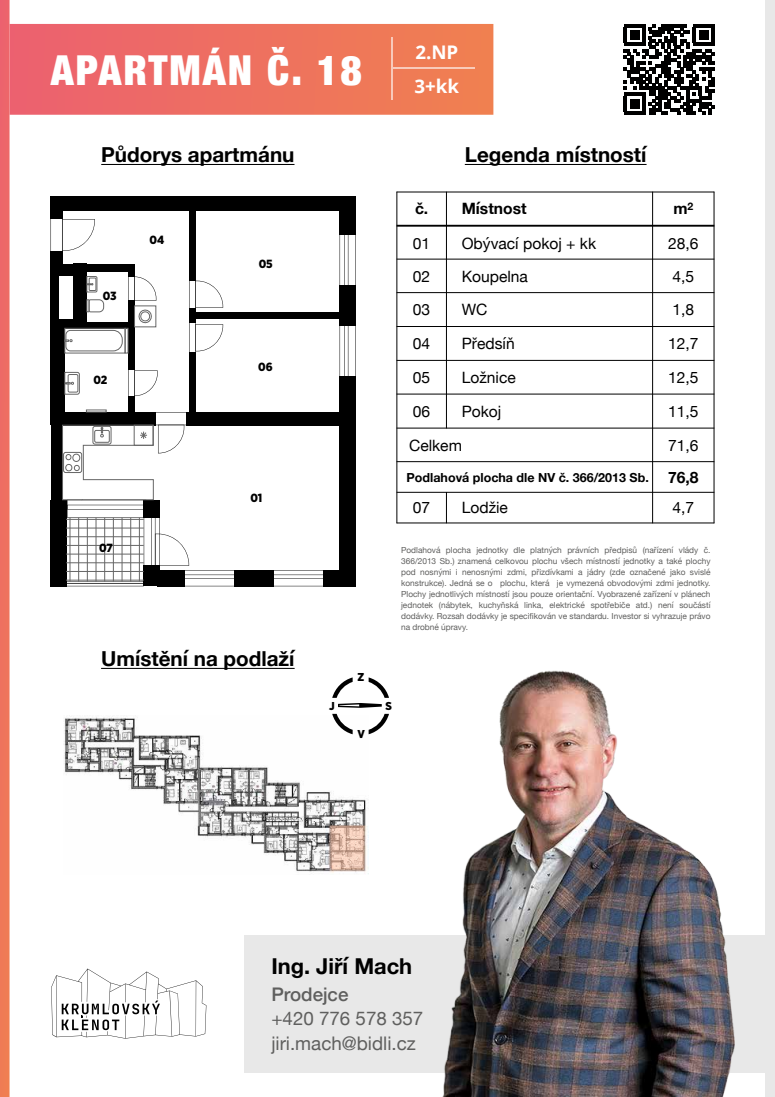
<style>
.page{position:relative;width:775px;height:1097px;background:#fff}
.page>*{position:absolute;margin:0;border:0;box-sizing:border-box;transform-origin:0 0}
.t1{font:900 condensed 41.25px "Helvetica Neue";letter-spacing:.05em;color:#fff}
.t2{font:700 21.88px "Helvetica Neue";color:#000}
.t3{font:700 20.62px "Helvetica Neue";color:#000}
.t4{font:18.75px/24.7px "Helvetica Neue";color:#5f5f5e}
.t5{font:700 18.75px/33.4px "Open Sans";color:#fff}
.t6{font:500 18.75px "Helvetica Neue";color:#5f5f5e}
.t7{font:15.62px "Helvetica Neue";color:#000}
.t8{font:700 15.62px "Helvetica Neue";color:#000}
.t9{font:700 12.5px "Helvetica Neue";color:#000}
.t10{font:900 11.88px "Gotham Narrow";letter-spacing:-.01em;color:#000}
.t11{font:900 11.44px "Gotham Narrow";color:#000}
.t12{font:8.31px/11px "Helvetica Neue";color:#5f5f5e;text-align:justify}
.s1{font-size:15.62px}
</style>
<div class="page">
<svg style="left:10px;top:24px;width:483px;height:91px;background:#ee7060"></svg>
<hr style="left:101px;top:164px;width:194px;height:1px;background:#000">
<hr style="left:391px;top:37px;width:2px;height:63px;background:#fff">
<hr style="left:393px;top:67px;width:81px;height:2px;background:#fff">
<div style="left:51px;top:499px;width:16px;height:87px;background:#000"></div>
<div style="left:235px;top:570px;width:39px;height:16px;background:#000"></div>
<div style="left:323px;top:570px;width:33px;height:16px;background:#000"></div>
<div style="left:340px;top:202px;width:16px;height:33px;background:#000"></div>
<div style="left:340px;top:286px;width:16px;height:40px;background:#000"></div>
<div style="left:340px;top:376px;width:16px;height:210px;background:#000"></div>
<div style="left:51px;top:418px;width:12px;height:87px;background:#000"></div>
<div style="left:51px;top:319px;width:14px;height:106px;background:#000"></div>
<div style="left:51px;top:251px;width:12px;height:24px;background:#000"></div>
<div style="left:61px;top:264px;width:24px;height:11px;background:#000"></div>
<div style="left:82px;top:264px;width:53px;height:7px;background:#000"></div>
<div style="left:128px;top:269px;width:7px;height:7px;background:#000"></div>
<div style="left:128px;top:301px;width:7px;height:69px;background:#000"></div>
<div style="left:128px;top:396px;width:7px;height:29px;background:#000"></div>
<div style="left:189px;top:352px;width:7px;height:73px;background:#000"></div>
<div style="left:189px;top:308px;width:7px;height:15px;background:#000"></div>
<div style="left:194px;top:312px;width:151px;height:7px;background:#000"></div>
<div style="left:189px;top:208px;width:7px;height:73px;background:#000"></div>
<div style="left:63px;top:322px;width:70px;height:6px;background:#000"></div>
<div style="left:63px;top:319px;width:23px;height:7px;background:#000"></div>
<div style="left:51px;top:196px;width:12px;height:23px;background:#000"></div>
<div style="left:62px;top:196px;width:293px;height:15px;background:#000"></div>
<div style="left:51px;top:261px;width:8px;height:105px;background:#000"></div>
<div style="left:74px;top:264px;width:13px;height:64px;background:#000"></div>
<div style="left:186px;top:412px;width:161px;height:13px;background:#000"></div>
<svg style="left:340px;top:235px;width:16px;height:51px"></svg>
<svg style="left:340px;top:326px;width:16px;height:50px"></svg>
<svg style="left:274px;top:570px;width:49px;height:16px"></svg>
<svg style="left:62px;top:219px;width:33px;height:32px"></svg>
<svg style="left:128px;top:276px;width:28px;height:25px"></svg>
<svg style="left:189px;top:280px;width:34px;height:28px"></svg>
<svg style="left:189px;top:323px;width:34px;height:29px"></svg>
<svg style="left:128px;top:370px;width:30px;height:27px"></svg>
<svg style="left:62px;top:412px;width:174px;height:174px"></svg>
<svg style="left:65px;top:372px;width:15px;height:22px"></svg>
<div style="left:65px;top:328px;width:60px;height:25px;border:1px solid #666"></div>
<div style="left:125px;top:328px;width:3px;height:25px;border:1px solid #666"></div>
<svg style="left:65px;top:330px;width:58px;height:21px"></svg>
<svg style="left:87px;top:276px;width:10px;height:16px"></svg>
<svg style="left:87px;top:299px;width:17px;height:13px"></svg>
<div style="left:134px;top:306px;width:22px;height:21px;border:1px solid #666"></div>
<svg style="left:138px;top:309px;width:14px;height:15px"></svg>
<img style="left:64px;top:716px;width:304px;height:157px">
<hr style="left:101px;top:667px;width:194px;height:1px;background:#000">
<hr style="left:465px;top:164px;width:182px;height:1px;background:#000">
<svg style="left:332px;top:677px;width:57px;height:30px"></svg>
<svg style="left:332px;top:713px;width:21px;height:21px"></svg>
<svg style="left:369px;top:713px;width:20px;height:21px"></svg>
<svg style="left:0;top:0;width:10px;height:1096px;background:#ed6f60"></svg>
<div style="left:765px;top:0;width:10px;height:1096px;background:#e8e8e8"></div>
<svg style="left:624px;top:24px;width:91px;height:91px"></svg>
<hr style="left:446px;top:192px;width:1px;height:236px;background:#000">
<hr style="left:446px;top:492px;width:1px;height:31px;background:#000">
<hr style="left:652px;top:192px;width:1px;height:331px;background:#000">
<hr style="left:397px;top:225px;width:317px;height:2px;background:#000">
<hr style="left:397px;top:259px;width:317px;height:1px;background:#000">
<hr style="left:397px;top:292px;width:317px;height:1px;background:#000">
<hr style="left:397px;top:326px;width:317px;height:1px;background:#000">
<hr style="left:397px;top:360px;width:317px;height:1px;background:#000">
<hr style="left:397px;top:394px;width:317px;height:1px;background:#000">
<hr style="left:397px;top:427px;width:317px;height:1px;background:#000">
<hr style="left:397px;top:461px;width:317px;height:1px;background:#000">
<hr style="left:397px;top:492px;width:317px;height:1px;background:#000">
<hr style="left:397px;top:192px;width:1px;height:331px;background:#000">
<hr style="left:714px;top:192px;width:1px;height:331px;background:#000">
<hr style="left:397px;top:192px;width:317px;height:1px;background:#000">
<hr style="left:397px;top:522px;width:317px;height:1px;background:#000">
<div style="left:245px;top:935px;width:530px;height:137px;background:#e8e8e8"></div>
<svg style="left:51px;top:968px;width:155px;height:70px"></svg>
<img style="left:437px;top:670px;width:297px;height:426px">
<h1 class="t1" style="left:51px;top:36px;width:313px">APARTMÁN !. 18</h1>
<h3 class="t5" style="left:415px;top:35px;width:46px">2.NP<br>3+kk</h3>
<h3 class="t3" style="left:101px;top:139px;width:195px">P!dorys apartmánu</h3>
<h3 class="t10" style="left:103px;top:288px;width:15px">03</h3>
<h3 class="t10" style="left:93px;top:372px;width:15px">02</h3>
<h3 class="t10" style="left:150px;top:232px;width:16px">04</h3>
<h3 class="t10" style="left:99px;top:539px;width:15px">07</h3>
<h3 class="t10" style="left:259px;top:255px;width:16px">05</h3>
<h3 class="t10" style="left:258px;top:359px;width:16px">06</h3>
<h3 class="t10" style="left:251px;top:490px;width:13px">01</h3>
<h3 class="t3" style="left:101px;top:642px;width:195px">Umíst#ní na podla$í</h3>
<h3 class="t3" style="left:465px;top:139px;width:183px">Legenda místností</h3>
<h3 class="t8" style="left:415px;top:196px;width:15px">%.</h3>
<h3 class="t8" style="left:462px;top:196px;width:66px">Místnost</h3>
<h3 class="t8" style="left:673px;top:196px;width:21px">m<sup>2</sup></h3>
<h3 class="t7" style="left:413px;top:232px;width:19px">01</h3>
<h3 class="t7" style="left:462px;top:232px;width:136px">Ob"vací pokoj + kk</h3>
<h3 class="t7" style="left:668px;top:232px;width:32px">28,6</h3>
<h3 class="t7" style="left:413px;top:265px;width:19px">02</h3>
<h3 class="t7" style="left:462px;top:265px;width:68px">Koupelna</h3>
<h3 class="t7" style="left:672px;top:265px;width:23px">4,5</h3>
<h3 class="t7" style="left:413px;top:298px;width:19px">03</h3>
<h3 class="t7" style="left:462px;top:298px;width:27px">WC</h3>
<h3 class="t7" style="left:672px;top:298px;width:23px">1,8</h3>
<h3 class="t7" style="left:413px;top:332px;width:19px">04</h3>
<h3 class="t7" style="left:462px;top:332px;width:54px">P#edsí'</h3>
<h3 class="t7" style="left:668px;top:332px;width:32px">12,7</h3>
<h3 class="t7" style="left:413px;top:366px;width:19px">05</h3>
<h3 class="t7" style="left:462px;top:366px;width:56px">Lo)nice</h3>
<h3 class="t7" style="left:668px;top:366px;width:32px">12,5</h3>
<h3 class="t7" style="left:413px;top:400px;width:19px">06</h3>
<h3 class="t7" style="left:462px;top:400px;width:41px">Pokoj</h3>
<h3 class="t7" style="left:668px;top:400px;width:32px">11,5</h3>
<h3 class="t7" style="left:409px;top:434px;width:54px">Celkem</h3>
<h3 class="t7" style="left:668px;top:434px;width:32px">71,6</h3>
<h3 class="t9" style="left:407px;top:467px;width:293px">Podlahová plocha dle NV %. 366/2013 Sb. <span class="s1">76,8</span></h3>
<h3 class="t7" style="left:413px;top:496px;width:19px">07</h3>
<h3 class="t7" style="left:462px;top:496px;width:48px">Lod)ie</h3>
<h3 class="t7" style="left:672px;top:496px;width:23px">4,7</h3>
<p class="t12" style="left:401px;top:545px;width:311px">Podlahová plocha jednotky dle platn"ch právních p#edpis$ (na#ízení vlády %.<br>366/2013 Sb.) znamená celkovou plochu v&amp;ech místností jednotky a také plochy pod nosn"mi i nenosn"mi zdmi, p#izdívkami a jádry (zde ozna%ené jako svislé konstrukce). Jedná se o plochu, která je vymezená obvodov"mi zdmi jednotky.<br>Plochy jednotliv"ch místností jsou pouze orienta%ní. Vyobrazené za#ízení v plánech jednotek (nábytek, kuchy'ská linka, elektrické spot#ebi%e atd.) není sou%ástí dodávky. Rozsah dodávky je specifikován ve standardu. Investor si vyhrazuje právo na drobné úpravy.</p>
<h3 class="t11" style="left:357px;top:669px;width:8px">Z</h3>
<h3 class="t11" style="left:329px;top:698px;width:7px">J</h3>
<h3 class="t11" style="left:386px;top:698px;width:8px">S</h3>
<h3 class="t11" style="left:357px;top:726px;width:9px">V</h3>
<h2 class="t2" style="left:271px;top:948px;width:142px">Ing. Ji"í Mach</h2>
<h3 class="t6" style="left:271px;top:978px;width:79px">Prodejce</h3>
<h3 class="t4" style="left:271px;top:1007px;width:153px">+420 776 578 357 jiri.mach@bidli.cz</h3>
</div>
